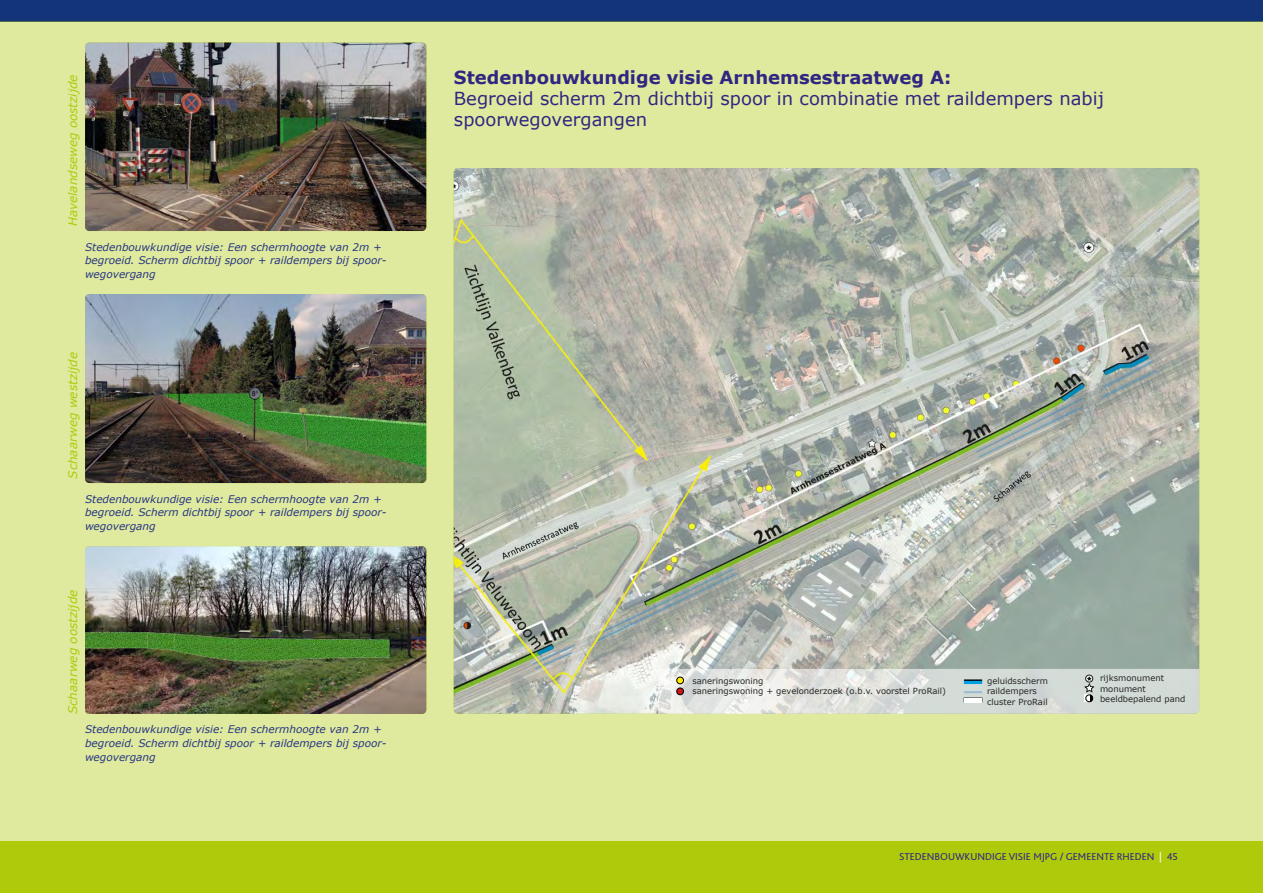
<style>
.page{position:relative;width:1263px;height:893px;background:#fff}
.page>*{position:absolute;margin:0;border:0;box-sizing:border-box;transform-origin:0 0}
.t1{font:18px/21px "Verdana";color:#302682}
.t2{font:700 18px "Verdana";color:#302682}
.t3{font:italic 12px "Verdana";color:#b0c90a}
.t4{font:italic 10.5px/13.5px "Verdana";color:#283583}
.t5{font:10.5px "Bliss 2";color:#312783}
.t6{font:8.4px/10.1px "Verdana";color:#272825}
.s1{color:#fff}
</style>
<div class="page">
<div style="left:0;top:842px;width:1263px;height:51px;background:#afca0b"></div>
<div style="left:0;top:0;width:1263px;height:21px;background:#133478"></div>
<div style="left:0;top:21px;width:1263px;height:821px;background:#dfea9e"></div>
<img style="left:454px;top:168px;width:745px;height:546px">
<img style="left:85px;top:43px;width:341px;height:188px">
<img style="left:85px;top:294px;width:341px;height:189px">
<img style="left:85px;top:546px;width:341px;height:168px">
<svg style="left:658px;top:669px;width:541px;height:45px;background:#d8ddd9"></svg>
<div style="left:964px;top:698px;width:18px;height:5px;background:#fff"></div>
<p class="t3" style="left:65px;top:226px;width:153px;rotate:-90deg">Havelandseweg oostzijde</p>
<h1 class="t2" style="left:454px;top:66px;width:499px">Stedenbouwkundige visie Arnhemsestraatweg A:</h1>
<h1 class="t1" style="left:454px;top:88px;width:651px">Begroeid scherm 2m dichtbij spoor in combinatie met raildempers nabij spoorwegovergangen</h1>
<p class="t4" style="left:85px;top:240px;width:303px">Stedenbouwkundige visie: Een schermhoogte van 2m + begroeid. Scherm dichtbij spoor + raildempers bij spoor&shy;wegovergang</p>
<p class="t3" style="left:65px;top:479px;width:128px;rotate:-90deg">Schaarweg westzijde</p>
<p class="t4" style="left:85px;top:492px;width:303px">Stedenbouwkundige visie: Een schermhoogte van 2m + begroeid. Scherm dichtbij spoor + raildempers bij spoor&shy;wegovergang</p>
<p class="t3" style="left:65px;top:714px;width:126px;rotate:-90deg">Schaarweg oostzijde</p>
<p class="t4" style="left:85px;top:723px;width:303px">Stedenbouwkundige visie: Een schermhoogte van 2m + begroeid. Scherm dichtbij spoor + raildempers bij spoor&shy;wegovergang</p>
<p class="t6" style="left:692px;top:676px;width:255px">saneringswoning<br>saneringswoning + gevelonderzoek (o.b.v. voorstel ProRail)</p>
<p class="t6" style="left:1100px;top:673px;width:87px">rijksmonument monument beeldbepalend pand</p>
<p class="t6" style="left:987px;top:676px;width:62px">geluidsscherm raildempers cluster ProRail</p>
<p class="t5" style="left:902px;top:850px;width:277px">STEDENBOUWKUNDIGE VISIE MJPG / GEMEENTE RHEDEN <span class="s1">|</span> 45</p>
<p class="t5" style="left:1162px;top:850px;width:17px"><span class="s1">|</span> 37</p>
<p class="t5" style="left:899px;top:850px;width:257px">STEDENBOUWKUNDIGE VISIE MJPG / GEMEENTE RHEDEN</p>
</div>
